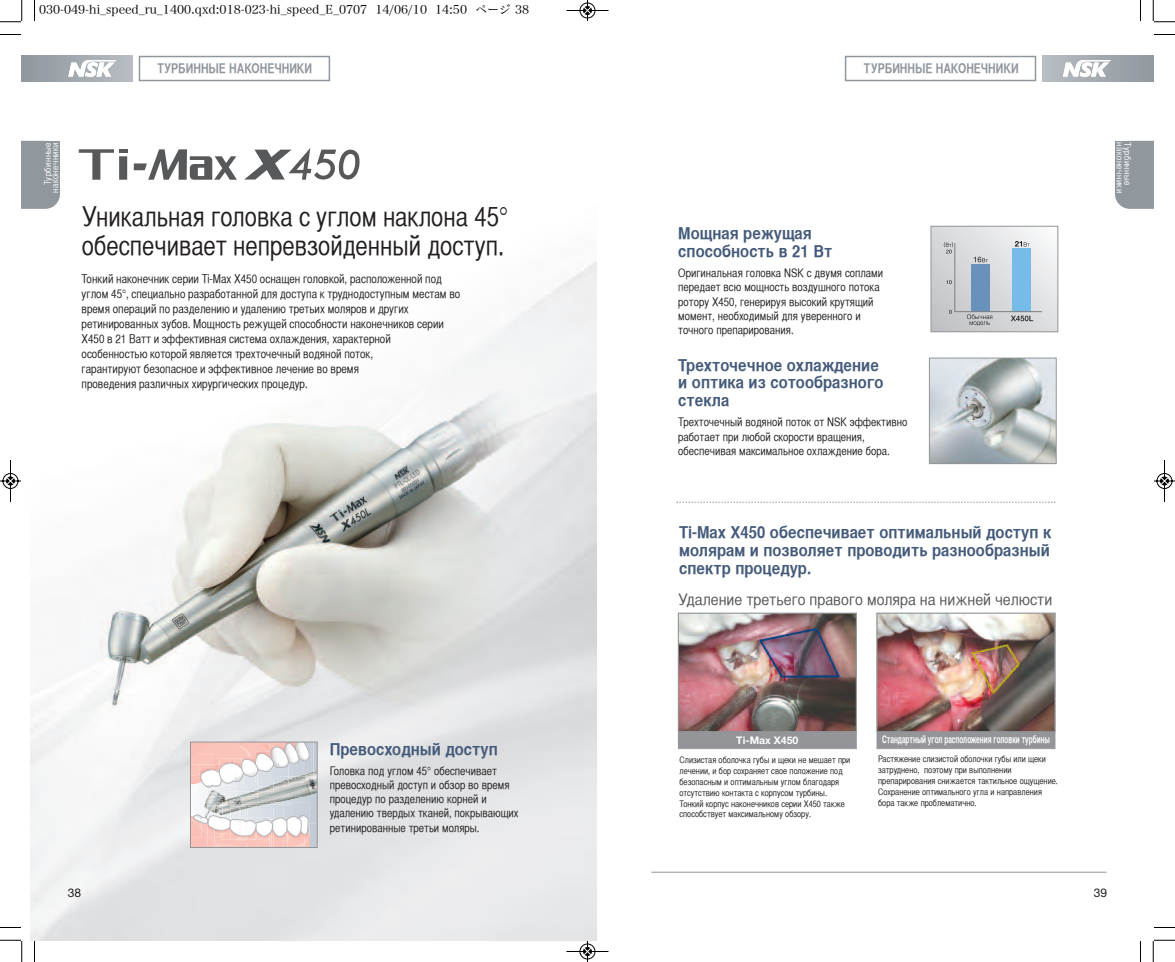
<style>
.page{position:relative;width:1175px;height:962px;background:#fff}
.page>*{position:absolute;margin:0;border:0;box-sizing:border-box;transform-origin:0 0}
.t1{font:27px/28.5px "Helvetica CY Plain";color:#231f20}
.t2{font:16.5px/18px "Helvetica CY Bold";color:#455b7b;scale:1.1 1}
.t3{font:15.75px "Helvetica CY Plain";color:#57585a;scale:1.1 1}
.t4{font:13.5px "Helvetica CY Bold";color:#90979d;scale:.95 1}
.t5{font:12px/15px "Helvetica CY Plain";color:#231f20}
.t6{font:12px "Hira Min Pro W3";color:#000}
.t7{font:12px "Helvetica Neue";color:#231f20}
.t8{font:11.7px/14.2px "Helvetica CY Plain";color:#231f20}
.t9{font:10.5px "Helvetica CY Bold";color:#fff;scale:.75 1}
.t10{font:700 10.5px "Helvetica Neue";color:#fff}
.t11{font:9px/10.9px "Helvetica CY Plain";color:#231f20}
.t12{font:9px/7.5px "Helvetica CY Plain";letter-spacing:.045em;color:#fff;text-align:right;scale:1.05 1}
</style>
<div class="page">
<img style="left:30px;top:55px;width:566px;height:885px">
<div style="left:678px;top:614px;width:178px;height:134px;background:#939598"></div>
<div style="left:877px;top:614px;width:177px;height:134px;background:#939598"></div>
<img style="left:680px;top:615px;width:174px;height:115px">
<div style="left:678px;top:613px;width:178px;height:119px;border:1px solid #939598"></div>
<img style="left:878px;top:615px;width:175px;height:115px">
<div style="left:876px;top:613px;width:179px;height:119px;border:1px solid #939598"></div>
<svg style="left:932px;top:228px;width:124px;height:102px;background:#c5cfd8"></svg>
<div style="left:930px;top:226px;width:128px;height:106px;border:1px solid #939598"></div>
<img style="left:931px;top:360px;width:123px;height:102px">
<div style="left:929px;top:358px;width:127px;height:106px;border:1px solid #939598"></div>
<svg style="left:676px;top:501px;width:379px;height:2px"></svg>
<svg style="left:134px;top:149px;width:103px;height:31px"></svg>
<svg style="left:79px;top:149px;width:48px;height:31px"></svg>
<svg style="left:244px;top:148px;width:116px;height:32px"></svg>
<svg style="left:192px;top:744px;width:124px;height:102px"></svg>
<div style="left:190px;top:742px;width:128px;height:106px;border:1px solid #939598"></div>
<div style="left:22px;top:56px;width:110px;height:25px;background:linear-gradient(to right,#8f979e,#b6bdc2)"></div>
<div style="left:139px;top:56px;width:191px;height:25px;border:2px solid #90979d"></div>
<svg style="left:22px;top:176px;width:38px;height:33px"></svg>
<div style="left:22px;top:141px;width:38px;height:35px;background:#90979d"></div>
<svg style="left:68px;top:60px;width:48px;height:18px"></svg>
<hr style="left:651px;top:872px;width:455px;height:1px;background:#939598">
<div style="left:844px;top:56px;width:192px;height:25px;border:2px solid #90979d"></div>
<div style="left:1042px;top:56px;width:111px;height:25px;background:linear-gradient(to right,#b8bec3,#90989e)"></div>
<svg style="left:1115px;top:176px;width:38px;height:33px"></svg>
<div style="left:1114px;top:141px;width:39px;height:35px;background:#90979d"></div>
<svg style="left:1062px;top:60px;width:49px;height:18px"></svg>
<svg style="left:34px;top:0;width:1px;height:21px"></svg>
<svg style="left:0;top:34px;width:21px;height:1px"></svg>
<svg style="left:1140px;top:0;width:1px;height:21px"></svg>
<svg style="left:1154px;top:34px;width:21px;height:1px"></svg>
<svg style="left:34px;top:941px;width:1px;height:21px"></svg>
<svg style="left:0;top:927px;width:21px;height:1px"></svg>
<svg style="left:1140px;top:941px;width:1px;height:21px"></svg>
<svg style="left:1154px;top:927px;width:21px;height:1px"></svg>
<svg style="left:0;top:0;width:22px;height:22px"></svg>
<svg style="left:1152px;top:0;width:23px;height:22px"></svg>
<svg style="left:0;top:940px;width:22px;height:22px"></svg>
<svg style="left:1152px;top:940px;width:23px;height:22px"></svg>
<svg style="left:566px;top:0;width:43px;height:21px"></svg>
<svg style="left:566px;top:940px;width:43px;height:22px"></svg>
<svg style="left:0;top:460px;width:21px;height:42px"></svg>
<svg style="left:1154px;top:460px;width:21px;height:42px"></svg>
<p class="t6" style="left:39px;top:-1px;width:492px">030-049-hi_speed_ru_1400.qxd:018-023-hi_speed_E_0707 14/06/10 14:50 ページ 38</p>
<p class="t4" style="left:157px;top:63px;width:164px">ТУРБИННЫЕ НАКОНЕЧНИКИ</p>
<p class="t12" style="left:45px;top:193px;width:50px;rotate:-90deg">Турбинные наконечники</p>
<p class="t1" style="left:82px;top:205px;width:427px">Уникальная головка с углом наклона 45° обеспечивает непревзойденный доступ.</p>
<p class="t5" style="left:82px;top:272px;width:380px">Тонкий наконечник серии Ti-Max X450 оснащен головкой, расположенной под углом 45°, специально разработанной для доступа к труднодоступным местам во время операций по разделению и удалению третьих моляров и других ретинированных зубов. Мощность режущей способности наконечников серии X450 в 21 Ватт и эффективная система охлаждения, характерной<br>особенностью которой является трехточечный водяной поток,<br>гарантируют безопасное и эффективное лечение во время<br>проведения различных хирургических процедур.</p>
<p class="t7" style="left:68px;top:889px;width:15px">38</p>
<p class="t2" style="left:330px;top:742px;width:154px">Превосходный доступ</p>
<p class="t8" style="left:330px;top:765px;width:190px">Головка под углом 45° обеспечивает превосходный доступ и обзор во время процедур по разделению корней и удалению твердых тканей, покрывающих ретинированные третьи моляры.</p>
<p class="t4" style="left:864px;top:63px;width:164px">ТУРБИННЫЕ НАКОНЕЧНИКИ</p>
<p class="t2" style="left:678px;top:226px;width:142px">Мощная режущая способность в 21 Вт</p>
<p class="t8" style="left:678px;top:267px;width:206px">Оригинальная головка NSK с двумя соплами передает всю мощность воздушного потока ротору X450, генерируя высокий крутящий момент, необходимый для уверенного и точного препарирования.</p>
<p class="t2" style="left:678px;top:358px;width:188px;line-height:17.2px">Трехточечное охлаждение и оптика из сотообразного стекла</p>
<p class="t8" style="left:678px;top:416px;width:231px">Трехточечный водяной поток от NSK эффективно работает при любой скорости вращения, обеспечивая максимальное охлаждение бора.</p>
<p class="t2" style="left:679px;top:524px;width:340px;text-align:justify">Ti-Max X450 обеспечивает оптимальный доступ к молярам и позволяет проводить разнообразный спектр процедур.</p>
<p class="t3" style="left:678px;top:594px;width:341px">Удаление третьего правого моляра на нижней челюсти</p>
<p class="t12" style="left:1122px;top:142px;width:50px;rotate:90deg">наконечники</p>
<p class="t12" style="left:1130px;top:142px;width:43px;rotate:90deg">Турбинные</p>
<p class="t10" style="left:736px;top:737px;width:64px">Ti-Max X450</p>
<p class="t11" style="left:679px;top:755px;width:172px">Слизистая оболочка губы и щеки не мешает при лечении, и бор сохраняет свое положение под безопасным и оптимальным углом благодаря отсутствию контакта с корпусом турбины.<br>Тонкий корпус наконечников серии X450 также способствует максимальному обзору.</p>
<p class="t9" style="left:882px;top:735px;width:225px">Стандартный угол расположения головки турбины</p>
<p class="t11" style="left:878px;top:755px;width:181px">Растяжение слизистой оболочки губы или щеки затруднено, поэтому при выполнении препарирования снижается тактильное ощущение.<br>Сохранение оптимального угла и направления бора также проблематично.</p>
<p class="t7" style="left:1093px;top:889px;width:15px">39</p>
</div>
